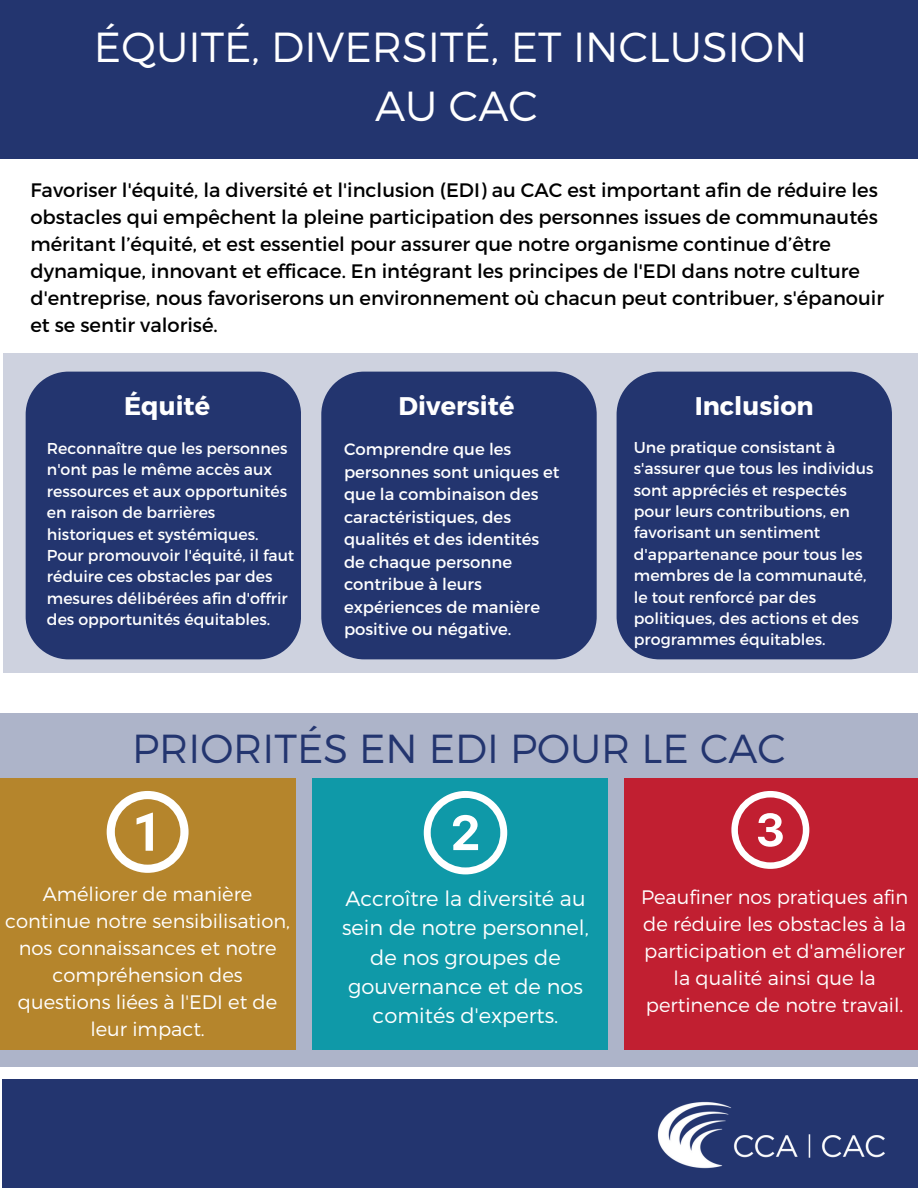
<style>
.page{position:relative;width:918px;height:1188px;background:#fff}
.page>*{position:absolute;margin:0;border:0;box-sizing:border-box;transform-origin:0 0}
.t1{font:300 42px/58.5px "Montserrat";color:#fff;text-align:center}
.t2{font:300 40.5px "Montserrat";color:#23356f}
.t3{font:700 25.5px "Montserrat";color:#fff}
.t4{font:300 21px/29.2px "Montserrat";color:#fff;text-align:center}
.t5{font:19.5px/27px "Montserrat";color:#000}
.t6{font:300 19.5px/27px "Montserrat";color:#fff;text-align:center}
.t7{font:16.5px/22.5px "Montserrat";color:#fff}
.t8{font:15.75px/21.3px "Montserrat";color:#fff}
</style>
<div class="page">
<div style="left:0;top:0;width:918px;height:159px;background:#23356f"></div>
<div style="left:2px;top:1080px;width:916px;height:108px;background:#23356f"></div>
<img style="left:657px;top:1101px;width:228px;height:68px">
<div style="left:0;top:713px;width:918px;height:354px;background:#adb4c9"></div>
<div style="left:0;top:778px;width:295px;height:271px;background:#b5852c"></div>
<div style="left:313px;top:778px;width:295px;height:272px;background:#0f99a8"></div>
<div style="left:624px;top:778px;width:294px;height:271px;background:#c11f31"></div>
<svg style="left:107px;top:791px;width:82px;height:82px"></svg>
<svg style="left:424px;top:791px;width:83px;height:83px"></svg>
<svg style="left:731px;top:791px;width:78px;height:78px"></svg>
<div style="left:4px;top:353px;width:914px;height:320px;background:#ced2df"></div>
<div style="left:26px;top:372px;width:275px;height:287px;background:#23356f"></div>
<div style="left:617px;top:372px;width:275px;height:287px;background:#23356f"></div>
<div style="left:321px;top:372px;width:276px;height:287px;background:#23356f"></div>
<h3 class="t1" style="left:94px;top:16px;width:715px">ÉQUITÉ, DIVERSITÉ, ET INCLUSION<br>AU CAC</h3>
<h2 class="t5" style="left:30px;top:176px;width:855px">Favoriser l'équité, la diversité et l'inclusion (EDI) au CAC est important afin de réduire les obstacles qui empêchent la pleine participation des personnes issues de communautés méritant l’équité, et est essentiel pour assurer que notre organisme continue d’être dynamique, innovant et efficace. En intégrant les principes de l'EDI dans notre culture d'entreprise, nous favoriserons un environnement où chacun peut contribuer, s'épanouir et se sentir valorisé.</h2>
<h2 class="t3" style="left:124px;top:389px;width:87px">Équité</h2>
<p class="t3" style="left:399px;top:389px;width:117px">Diversité</p>
<h1 class="t3" style="left:695px;top:390px;width:121px">Inclusion</h1>
<h3 class="t8" style="left:47px;top:437px;width:249px">Reconnaître que les personnes n'ont pas le même accès aux ressources et aux opportunités en raison de barrières historiques et systémiques.<br>Pour promouvoir l'équité, il faut réduire ces obstacles par des mesures délibérées afin d'offrir des opportunités équitables.</h3>
<p class="t7" style="left:344px;top:437px;width:217px">Comprendre que les personnes sont uniques et que la combinaison des caractéristiques, des qualités et des identités de chaque personne contribue à leurs expériences de manière positive ou négative.</p>
<h3 class="t8" style="left:634px;top:436px;width:241px">Une pratique consistant à s'assurer que tous les individus sont appréciés et respectés pour leurs contributions, en favorisant un sentiment d'appartenance pour tous les membres de la communauté, le tout renforcé par des politiques, des actions et des programmes équitables.</h3>
<h2 class="t2" style="left:132px;top:723px;width:655px">PRIORITÉS EN EDI POUR LE CAC</h2>
<p class="t6" style="left:5px;top:879px;width:286px">Améliorer de manière continue notre sensibilisation, nos connaissances et notre compréhension des questions liées à l'EDI et de leur impact.</p>
<p class="t6" style="left:641px;top:883px;width:269px">Peaufiner nos pratiques afin de réduire les obstacles à la participation et d'améliorer la qualité ainsi que la pertinence de notre travail.</p>
<p class="t4" style="left:342px;top:883px;width:248px">Accroître la diversité au sein de notre personnel, de nos groupes de gouvernance et de nos comités d'experts.</p>
</div>
